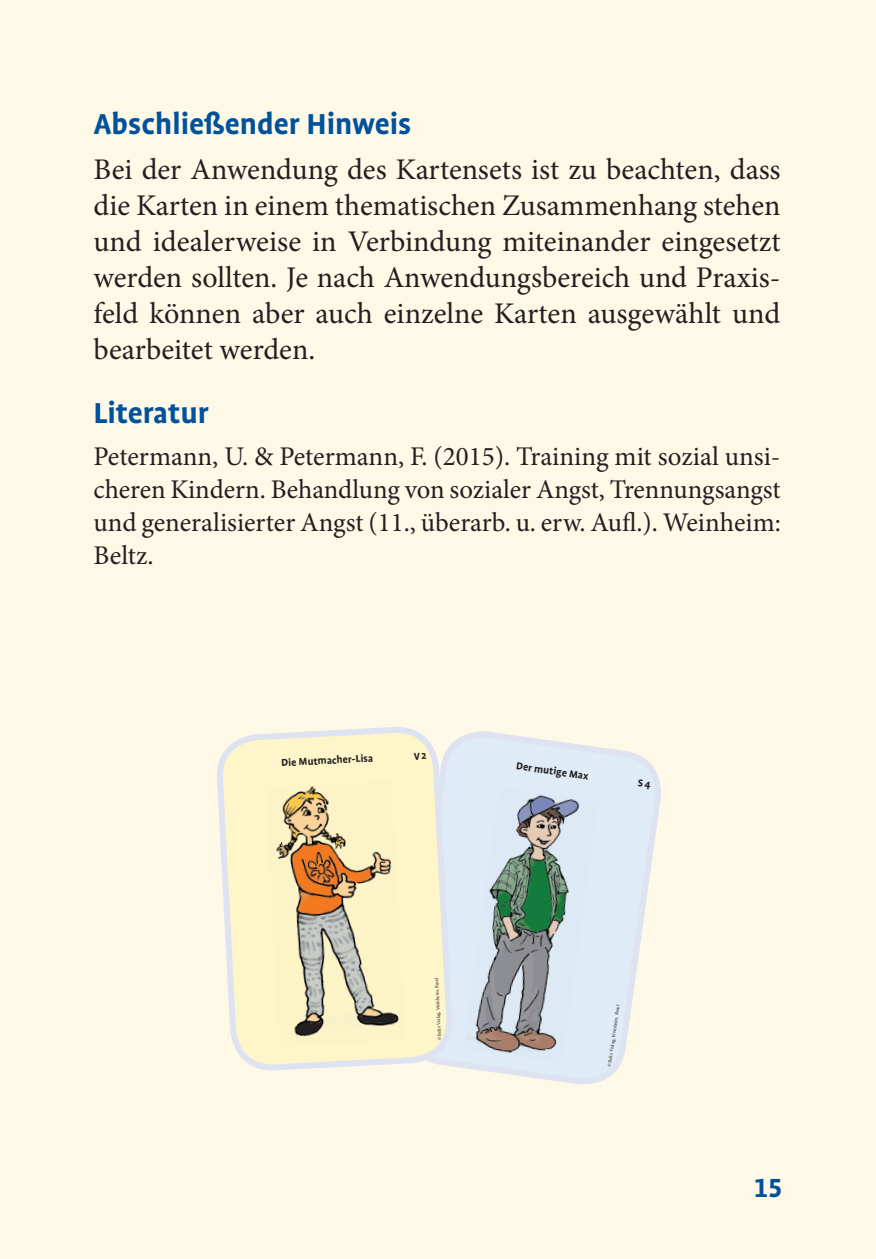
<style>
.page{position:relative;width:876px;height:1259px;background:#fef9e7}
.page>*{position:absolute;margin:0;border:0;box-sizing:border-box;transform-origin:0 0}
.t1{font:700 33px "Profile OT";color:#01519b}
.t2{font:30px/36px "Minion Pro";color:#231f20;text-align:justify}
.t3{font:700 30px "Profile OT";color:#01519b}
.t4{font:27px/33px "Minion Pro";color:#231f20;text-align:justify}
.t5{font:700 11.4px "Profile OT";color:#231f20}
.t6{font:4.8px "Minion Pro";color:#231f20}
</style>
<div class="page">
<svg style="left:451px;top:731px;width:210px;height:354px;background:#ced7da"></svg>
<svg style="left:218px;top:727px;width:233px;height:342px;background:#ece2be"></svg>
<svg style="left:638px;top:779px;width:13px;height:11px"></svg>
<svg style="left:414px;top:752px;width:12px;height:7px"></svg>
<p class="t1" style="left:94px;top:106px;width:319px">Abschließender Hinweis</p>
<p class="t2" style="left:94px;top:151px;width:689px">Bei der Anwendung des Kartensets ist zu beachten, dass die Karten in einem thematischen Zusammenhang stehen und idealerweise in Verbindung miteinander eingesetzt werden sollten. Je nach Anwendungsbereich und Praxis&shy;feld können aber auch einzelne Karten ausgewählt und bearbeitet werden.</p>
<p class="t1" style="left:94px;top:395px;width:117px">Literatur</p>
<p class="t4" style="left:94px;top:440px;width:689px">Petermann, U. &amp; Petermann, F. (2015). Training mit sozial unsi&shy;cheren Kindern. Behandlung von sozialer Angst, Trennungsangst und generalisierter Angst (11., überarb. u. erw. Aufl.). Weinheim:<br>Beltz.</p>
<p class="t5" style="left:281px;top:756px;width:93px;rotate:-3deg">Die Mutmacher-Lisa</p>
<p class="t5" style="left:517px;top:759px;width:74px;rotate:8deg">Der mutige Max</p>
<p class="t6" style="left:436px;top:1040px;width:64px;rotate:-93deg">© Beltz Verlag, Weinheim, Basel</p>
<p class="t6" style="left:606px;top:1066px;width:64px;rotate:-82deg">© Beltz Verlag, Weinheim, Basel</p>
<p class="t3" style="left:754px;top:1172px;width:30px">15</p>
</div>
